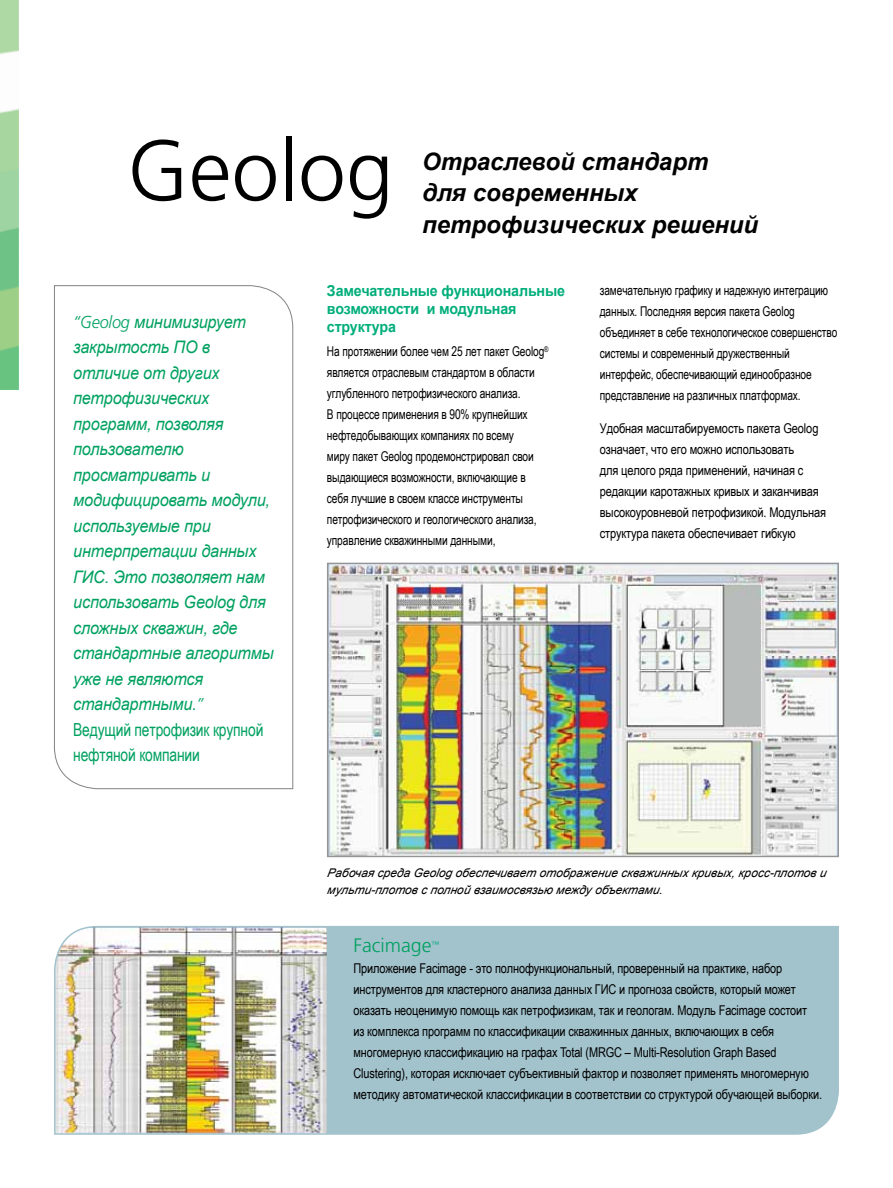
<style>
.page{position:relative;width:893px;height:1188px;background:#fff}
.page>*{position:absolute;margin:0;border:0;box-sizing:border-box;transform-origin:0 0}
.t1{font:300 85.5px "Frutiger LT Std";color:#000}
.t2{font:italic 700 24px/31.5px "Arial";color:#000}
.t3{font:300 19.5px "Frutiger LT Std";color:#00a160}
.t4{font:18px/25.5px "Arial Narrow";letter-spacing:-.01em;color:#00a160;scale:.94 1}
.t5{font:italic 17.25px/25.5px "Arial";letter-spacing:-.01em;color:#00a160;scale:.94 1}
.t6{font:700 15px/18px "Arial";letter-spacing:-.01em;color:#00ae7b;scale:.95 1}
.t7{font:13.5px/21px "Arial Narrow";letter-spacing:-.01em;color:#000}
.t8{font:13.5px/21px "Arial Narrow";letter-spacing:-.01em;color:#000;scale:.92 1}
.t9{font:italic 12px/16.5px "Arial";color:#000}
.t10{font:300 7.8px "Frutiger LT Std";color:#00ae7b}
.s1{font-family:"Frutiger LT Std";font-weight:300}
</style>
<div class="page">
<img style="left:0;top:0;width:19px;height:390px">
<svg style="left:54px;top:285px;width:239px;height:504px"></svg>
<svg style="left:54px;top:925px;width:785px;height:210px;background:#b2c6c5"></svg>
<img style="left:329px;top:565px;width:507px;height:290px">
<div style="left:327px;top:563px;width:511px;height:294px;border:1px solid #939598"></div>
<h1 class="t1" style="left:127px;top:122px;width:268px">Geolog</h1>
<h2 class="t2" style="left:422px;top:146px;width:337px">Отраслевой стандарт для современных петрофизических решений</h2>
<p class="t5" style="left:73px;top:309px;width:215px"><span class="s1">“Geolog</span> минимизирует закрытость ПО в отличие от других петрофизических программ, позволяя пользователю просматривать и модифицировать модули, используемые при интерпретации данных<br>ГИС. Это позволяет нам использовать Geolog для сложных скважин, где стандартные алгоритмы уже не являются стандартными.<span class="s1">”</span></p>
<h3 class="t4" style="left:73px;top:716px;width:204px">Ведущий петрофизик крупной нефтяной компании</h3>
<p class="t6" style="left:327px;top:282px;width:252px">Замечательные функциональные возможности и модульная структура</p>
<p class="t8" style="left:327px;top:340px;width:242px">На протяжении более чем 25 лет пакет Geolog<sup>® </sup>является отраслевым стандартом в области углубленного петрофизического анализа.<br>В процессе применения в 90% крупнейших нефтедобывающих компаниях по всему<br>миру пакет Geolog продемонстрировал свои выдающиеся возможности, включающие в себя лучшие в своем классе инструменты петрофизического и геологического анализа, управление скважинными данными,</p>
<p class="t8" style="left:599px;top:279px;width:259px">замечательную графику и надежную интеграцию данных. Последняя версия пакета Geolog объединяет в себе технологическое совершенство системы и современный дружественный интерфейс, обеспечивающий единообразное представление на различных платформах.</p>
<p class="t7" style="left:599px;top:417px;width:228px">Удобная масштабируемость пакета Geolog означает, что его можно использовать<br>для целого ряда применений, начиная с редакции каротажных кривых и заканчивая высокоуровневой петрофизикой. Модульная структура пакета обеспечивает гибкую</p>
<p class="t9" style="left:327px;top:865px;width:503px">Рабочая среда Geolog обеспечивает отображение скважинных кривых,кросс-плотов и мульти-плотов с полной взаимосвязью между объектами.</p>
<h3 class="t3" style="left:353px;top:934px;width:79px">Facimage</h3>
<p class="t10" style="left:431px;top:940px;width:9px">™</p>
<p class="t7" style="left:353px;top:957px;width:470px">Приложение Facimage - это полнофункциональный, проверенный на практике, набор инструментов для кластерного анализа данных ГИС и прогноза свойств, который может оказать неоценимую помощь как петрофизикам, так и геологам. Модуль Facimage состоит<br>из комплекса программ по классификации скважинных данных, включающих в себя многомерную классификацию на графах Total (MRGC – Multi-Resolution Graph Based Clustering), которая исключает субъективный фактор и позволяет применять многомерную методику автоматической классификации в соответствии со структурой обучающей выборки.</p>
</div>
